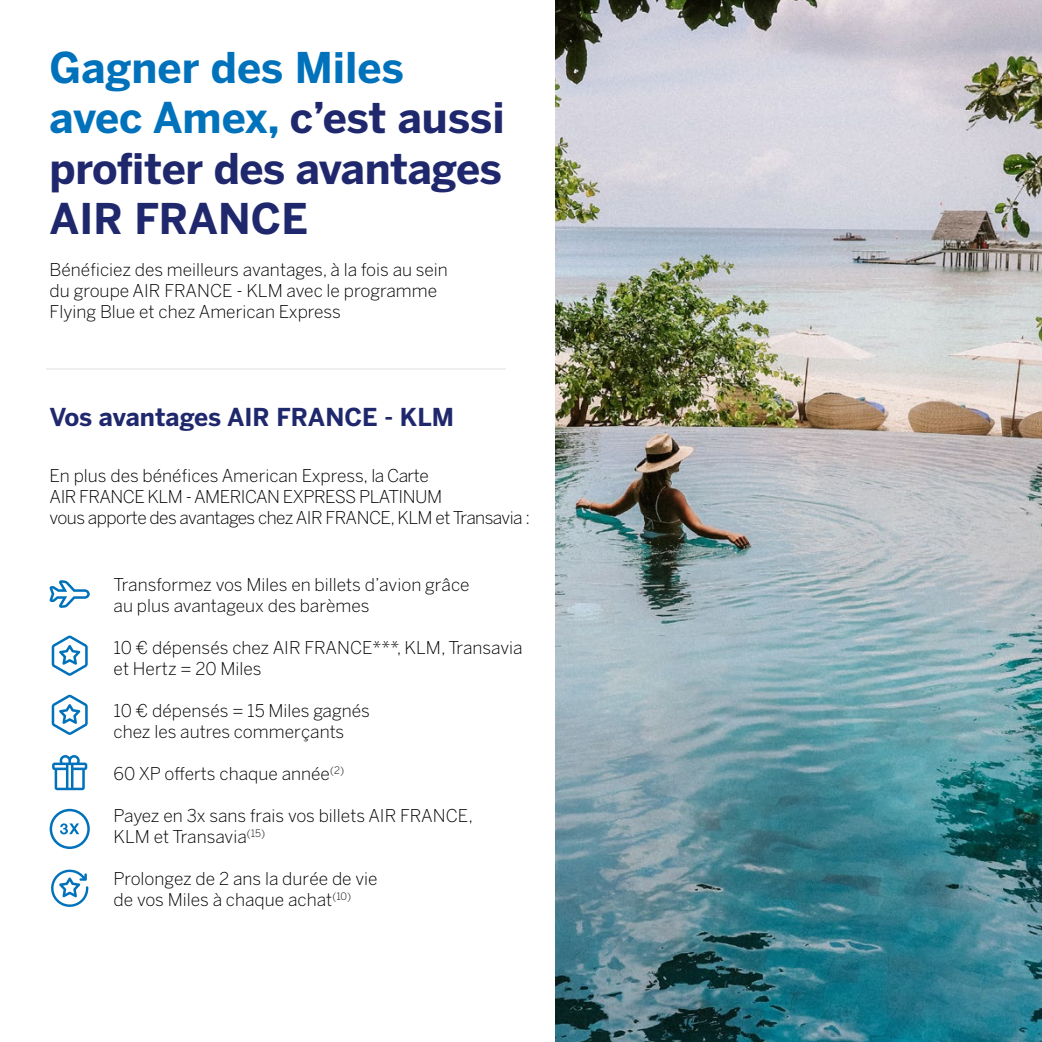
<style>
.page{position:relative;width:1042px;height:1042px;background:#fff}
.page>*{position:absolute;margin:0;border:0;box-sizing:border-box;transform-origin:0 0}
.t1{font:700 42px/50.4px "Benton Sans";letter-spacing:-.01em;color:#20286d}
.t2{font:700 24.5px "Benton Sans";color:#20286d}
.t3{font:300 17.5px/21px "Benton Sans";color:#000}
.t4{font:300 17.5px/21px "Benton Sans";letter-spacing:-.03em;color:#000}
.s1{color:#0072bb}
</style>
<div class="page">
<img style="left:556px;top:0;width:486px;height:1042px">
<svg style="left:50px;top:580px;width:40px;height:28px"></svg>
<svg style="left:52px;top:635px;width:36px;height:41px"></svg>
<svg style="left:52px;top:694px;width:36px;height:41px"></svg>
<svg style="left:50px;top:809px;width:40px;height:40px"></svg>
<svg style="left:51px;top:869px;width:37px;height:38px"></svg>
<svg style="left:52px;top:755px;width:35px;height:35px"></svg>
<hr style="left:46px;top:368px;width:460px;height:1px;background:#e0e0df">
<p class="t1" style="left:50px;top:42px;width:457px"><span class="s1">Gagner des Miles avec Amex,</span> c’est aussi profiter des avantages<br>AIR FRANCE</p>
<p class="t3" style="left:50px;top:259px;width:400px">Bénéficiez des meilleurs avantages, à la fois au sein du groupe AIR FRANCE - KLM avec le programme<br>Flying Blue et chez American Express</p>
<p class="t2" style="left:50px;top:402px;width:406px">Vos avantages AIR FRANCE - KLM</p>
<p class="t4" style="left:50px;top:465px;width:482px">En plus des bénéfices American Express, la Carte<br>AIR FRANCE KLM - AMERICAN EXPRESS PLATINUM<br>vous apporte des avantages chez AIR FRANCE, KLM et Transavia :</p>
<p class="t3" style="left:114px;top:574px;width:357px">Transformez vos Miles en billets d’avion grâce au plus avantageux des barèmes</p>
<p class="t3" style="left:114px;top:637px;width:410px">10 € dépensés chez AIR FRANCE***, KLM, Transavia et Hertz = 20 Miles</p>
<p class="t3" style="left:114px;top:700px;width:258px">10 € dépensés = 15 Miles gagnés chez les autres commerçants</p>
<p class="t3" style="left:114px;top:763px;width:232px">60 XP offerts chaque année<sup>(2)</sup></p>
<p class="t3" style="left:114px;top:805px;width:361px">Payez en 3x sans frais vos billets AIR FRANCE,<br>KLM et Transavia<sup>(15)</sup></p>
<p class="t3" style="left:114px;top:868px;width:266px">Prolongez de 2 ans la durée de vie de vos Miles à chaque achat<sup>(10)</sup></p>
</div>
